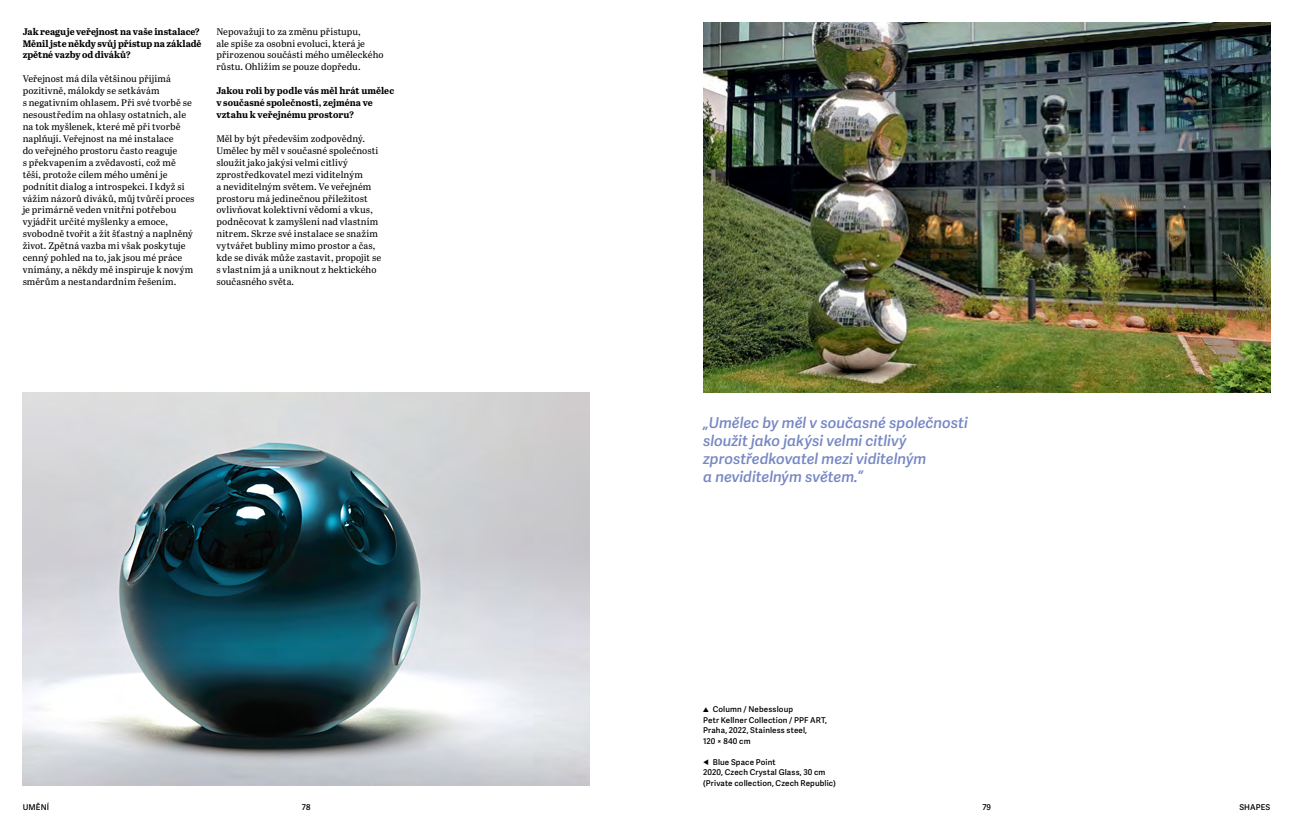
<style>
.page{position:relative;width:1293px;height:837px;background:#fff}
.page>*{position:absolute;margin:0;border:0;box-sizing:border-box;transform-origin:0 0}
.t1{font:italic 600 15px/18px "Adelle Sans";letter-spacing:-.005em;color:#7687c3}
.t2{font:9.5px/11.9px "Abril Text";letter-spacing:.01em;color:#000}
.t3{font:700 9.5px/11.9px "Abril Text";color:#000}
.t4{font:600 8px/10.5px "Adelle Sans";letter-spacing:.015em;color:#000}
.s1{font-family:"Abril Text";font-weight:400}
</style>
<div class="page">
<img style="left:703px;top:23px;width:567px;height:369px">
<img style="left:23px;top:392px;width:567px;height:393px">
<p class="t3" style="left:23px;top:25px;width:180px">Jak reaguje veřejnost na vaše instalace?<br>Měnil jste někdy svůj přístup na základě zpětné vazby od diváků?</p>
<p class="t2" style="left:23px;top:73px;width:173px">Veřejnost má díla většinou přijímá pozitivně, málokdy se setkávám<br>s negativním ohlasem. Při své tvorbě se nesoustředím na ohlasy ostatních, ale na tok myšlenek, které mě při tvorbě naplňují. Veřejnost na mé instalace<br>do veřejného prostoru často reaguje<br>s překvapením a zvědavostí, což mě těší, protože cílem mého umění je podnítit dialog a introspekci. I když si vážím názorů diváků, můj tvůrčí proces je primárně veden vnitřní potřebou vyjádřit určité myšlenky a emoce, svobodně tvořit a žít šťastný a naplněný život. Zpětná vazba mi však poskytuje cenný pohled na to, jak jsou mé práce vnímány, a někdy mě inspiruje k novým směrům a nestandardním řešením.</p>
<p class="t2" style="left:216px;top:25px;width:169px">Nepovažuji to za změnu přístupu,<br>ale spíše za osobní evoluci, která je přirozenou součástí mého uměleckého růstu. Ohlížím se pouze dopředu.</p>
<p class="t3" style="left:216px;top:84px;width:179px">Jakou roli by podle vás měl hrát umělec v současné společnosti, zejména ve vztahu k veřejnému prostoru?</p>
<p class="t2" style="left:216px;top:132px;width:166px">Měl by být především zodpovědný.<br>Umělec by měl v současné společnosti sloužit jako jakýsi velmi citlivý zprostředkovatel mezi viditelným<br>a neviditelným světem. Ve veřejném prostoru má jedinečnou příležitost ovlivňovat kolektivní vědomí a vkus, podněcovat k zamyšlení nad vlastním nitrem. Skrze své instalace se snažím vytvářet bubliny mimo prostor a čas, kde se divák může zastavit, propojit se s vlastním já a uniknout z hektického současného světa.</p>
<h1 class="t1" style="left:703px;top:414px;width:266px">„Umělec by měl v současné společnosti sloužit jako jakýsi velmi citlivý zprostředkovatel mezi viditelným<br>a neviditelným světem.“</h1>
<p class="t4" style="left:23px;top:801px;width:28px">UMĚNÍ</p>
<p class="t4" style="left:703px;top:704px;width:125px"><span class="s1">w</span> Column / Nebessloup<br>Petr Kellner Collection / PPF ART,<br>Praha, 2022, Stainless steel,<br>120 × 840 cm</p>
<p class="t4" style="left:703px;top:756px;width:134px"><span class="s1">u</span> Blue Space Point<br>2020, Czech Crystal Glass, 30 cm (Private collection, Czech Republic)</p>
<p class="t4" style="left:302px;top:801px;width:10px">78</p>
<p class="t4" style="left:982px;top:801px;width:10px">79</p>
<p class="t4" style="left:1239px;top:801px;width:32px">SHAPES</p>
</div>
